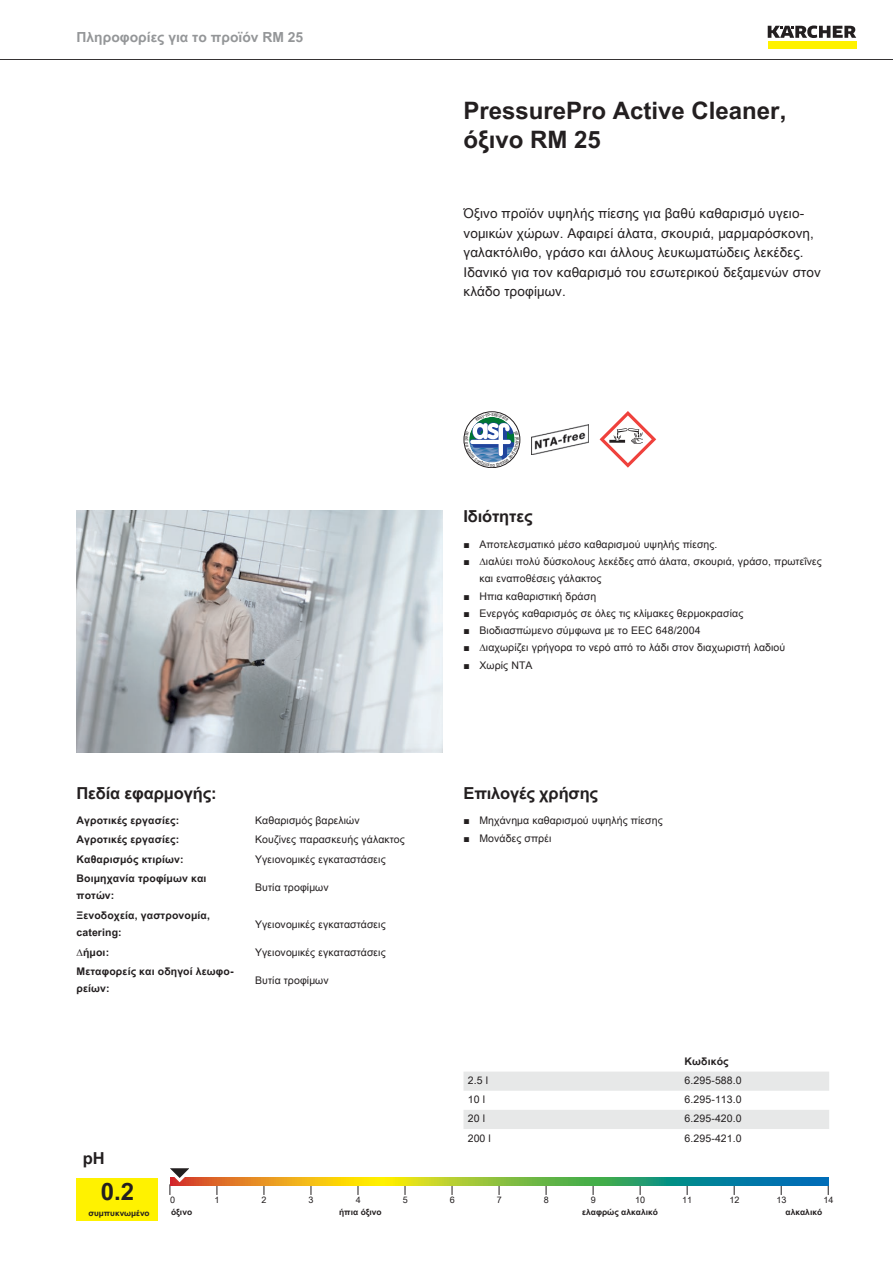
<style>
.page{position:relative;width:893px;height:1263px;background:#fff}
.page>*{position:absolute;margin:0;border:0;box-sizing:border-box;transform-origin:0 0}
.t1{font:700 24px/28.8px "Arial Unicode MS";color:#231f20}
.t2{font:700 16.5px "Arial Unicode MS";letter-spacing:-.01em;color:#231f20}
.t3{font:700 13.8px "Arial Unicode MS";color:#949698}
.t4{font:13.5px/19.5px "Arial Unicode MS";letter-spacing:.01em;color:#231f20}
.t5{font:10.5px/17.2px "Arial Unicode MS";letter-spacing:.01em;color:#231f20}
.t6{font:700 10.5px/17.2px "Arial Unicode MS";letter-spacing:.01em;color:#231f20}
.t7{font:9px "Arial Unicode MS";color:#231f20}
.t8{font:700 8.4px "Arial Unicode MS";color:#231f20}
.t9{font:700 8.25px "Arial Unicode MS";color:#231f20}
.s1{font-family:"Arial"}
</style>
<div class="page">
<hr style="left:0;top:59px;width:893px;height:1px;background:#231f20">
<div style="left:768px;top:42px;width:88px;height:7px;background:#fff200"></div>
<svg style="left:768px;top:26px;width:88px;height:12px"></svg>
<img style="left:531px;top:424px;width:57px;height:30px">
<svg style="left:600px;top:411px;width:56px;height:57px"></svg>
<img style="left:77px;top:510px;width:365px;height:243px">
<div style="left:77px;top:1178px;width:81px;height:42px;background:#fff200"></div>
<svg style="left:200px;top:1178px;width:628px;height:8px;background:#7ea64d"></svg>
<svg style="left:169px;top:1168px;width:31px;height:27px"></svg>
<svg style="left:463px;top:1072px;width:366px;height:57px"></svg>
<svg style="left:464px;top:412px;width:56px;height:56px"></svg>
<h3 class="t3" style="left:77px;top:27px;width:228px">Πληροφορίες για το προϊόν RM 25</h3>
<h1 class="t1" style="left:463px;top:97px;width:324px">PressurePro Active Cleaner, όξινο RM 25</h1>
<p class="t4" style="left:463px;top:203px;width:359px">Όξινο προϊόν υψηλής πίεσης για βαθύ καθαρισμό υγειο&shy;νομικών χώρων. Αφαιρεί άλατα, σκουριά, μαρμαρόσκονη, γαλακτόλιθο, γράσο και άλλους λευκωματώδεις λεκέδες.<br>Ιδανικό για τον καθαρισμό του εσωτερικού δεξαμενών στον κλάδο τροφίμων.</p>
<h2 class="t2" style="left:77px;top:780px;width:142px">Πεδία εφαρμογής:</h2>
<p class="t6" style="left:77px;top:812px;width:104px">Αγροτικές εργασίες:</p>
<p class="t5" style="left:255px;top:811px;width:106px">Καθαρισμός βαρελιών</p>
<p class="t6" style="left:77px;top:831px;width:104px">Αγροτικές εργασίες:</p>
<p class="t5" style="left:255px;top:831px;width:151px">Κουζίνες παρασκευής γάλακτος</p>
<p class="t6" style="left:77px;top:851px;width:108px">Καθαρισμός κτιρίων:</p>
<p class="t5" style="left:255px;top:850px;width:132px">Υγειονομικές εγκαταστάσεις</p>
<p class="t6" style="left:77px;top:870px;width:132px">Βοιμηχανία τροφίμων και ποτών:</p>
<p class="t5" style="left:255px;top:878px;width:75px">Βυτία τροφίμων</p>
<p class="t6" style="left:77px;top:907px;width:135px">Ξενοδοχεία, γαστρονομία, catering:</p>
<p class="t5" style="left:255px;top:915px;width:132px">Υγειονομικές εγκαταστάσεις</p>
<p class="t6" style="left:83px;top:943px;width:28px">ήμοι:</p>
<p class="t5" style="left:255px;top:943px;width:132px">Υγειονομικές εγκαταστάσεις</p>
<p class="t6" style="left:77px;top:963px;width:158px">Μεταφορείς και οδηγοί λεωφο&shy;ρείων:</p>
<p class="t5" style="left:255px;top:971px;width:75px">Βυτία τροφίμων</p>
<h2 class="t2" style="left:463px;top:504px;width:71px">Ιδιότητες</h2>
<p class="t5" style="left:463px;top:535px;width:256px"><span class="s1">■</span> Αποτελεσματικό μέσο καθαρισμού υψηλής πίεσης.</p>
<p class="t5" style="left:479px;top:553px;width:344px;text-indent:-16px"><span class="s1">■</span> ιαλύει πολύ δύσκολους λεκέδες από άλατα, σκουριά, γράσο, πρωτεΐνες και εναποθέσεις γάλακτος</p>
<p class="t5" style="left:463px;top:587px;width:134px"><span class="s1">■</span> Ηπια καθαριστική δράση</p>
<p class="t5" style="left:463px;top:604px;width:281px"><span class="s1">■</span> Ενεργός καθαρισμός σε όλες τις κλίμακες θερμοκρασίας</p>
<p class="t5" style="left:463px;top:622px;width:238px"><span class="s1">■</span> Βιοδιασπώμενο σύμφωνα με το EEC 648/2004</p>
<p class="t5" style="left:463px;top:639px;width:323px"><span class="s1">■</span> ιαχωρίζει γρήγορα το νερό από το λάδι στον διαχωριστή λαδιού</p>
<p class="t5" style="left:463px;top:656px;width:71px"><span class="s1">■</span> Χωρίς NTA</p>
<h2 class="t2" style="left:463px;top:780px;width:136px">Επιλογές χρήσης</h2>
<p class="t5" style="left:463px;top:812px;width:201px"><span class="s1">■</span> Μηχάνημα καθαρισμού υψηλής πίεσης</p>
<p class="t5" style="left:463px;top:829px;width:89px"><span class="s1">■</span> Μονάδες σπρέι</p>
<p class="t6" style="left:685px;top:1053px;width:46px">Κωδικός</p>
<p class="t5" style="left:468px;top:1072px;width:22px">2.5 l</p>
<p class="t5" style="left:685px;top:1072px;width:59px">6.295-588.0</p>
<p class="t5" style="left:468px;top:1091px;width:19px">10 l</p>
<p class="t5" style="left:685px;top:1091px;width:59px">6.295-113.0</p>
<p class="t5" style="left:468px;top:1110px;width:19px">20 l</p>
<p class="t5" style="left:685px;top:1110px;width:59px">6.295-420.0</p>
<p class="t5" style="left:468px;top:1129px;width:25px">200 l</p>
<p class="t5" style="left:685px;top:1129px;width:59px">6.295-421.0</p>
<h2 class="t2" style="left:83px;top:1146px;width:23px">pH</h2>
<h1 class="t1" style="left:101px;top:1178px;width:35px">0.2</h1>
<p class="t7" style="left:170px;top:1193px;width:7px">0</p>
<p class="t7" style="left:215px;top:1193px;width:7px">1</p>
<p class="t7" style="left:262px;top:1193px;width:7px">2</p>
<p class="t7" style="left:309px;top:1193px;width:7px">3</p>
<p class="t7" style="left:356px;top:1193px;width:7px">4</p>
<p class="t7" style="left:403px;top:1193px;width:7px">5</p>
<p class="t7" style="left:450px;top:1193px;width:7px">6</p>
<p class="t7" style="left:497px;top:1193px;width:7px">7</p>
<p class="t7" style="left:544px;top:1193px;width:7px">8</p>
<p class="t7" style="left:591px;top:1193px;width:7px">9</p>
<p class="t7" style="left:635px;top:1193px;width:12px">10</p>
<p class="t7" style="left:682px;top:1193px;width:12px">11</p>
<p class="t7" style="left:729px;top:1193px;width:12px">12</p>
<p class="t7" style="left:776px;top:1193px;width:12px">13</p>
<p class="t7" style="left:823px;top:1193px;width:12px">14</p>
<p class="t9" style="left:88px;top:1207px;width:63px">συμπυκνωμένο</p>
<p class="t8" style="left:171px;top:1206px;width:23px">όξινο</p>
<p class="t8" style="left:339px;top:1206px;width:44px">ήπια όξινο</p>
<p class="t8" style="left:582px;top:1206px;width:77px">ελαφρώς αλκαλικό</p>
<p class="t8" style="left:785px;top:1206px;width:38px">αλκαλικό</p>
</div>
